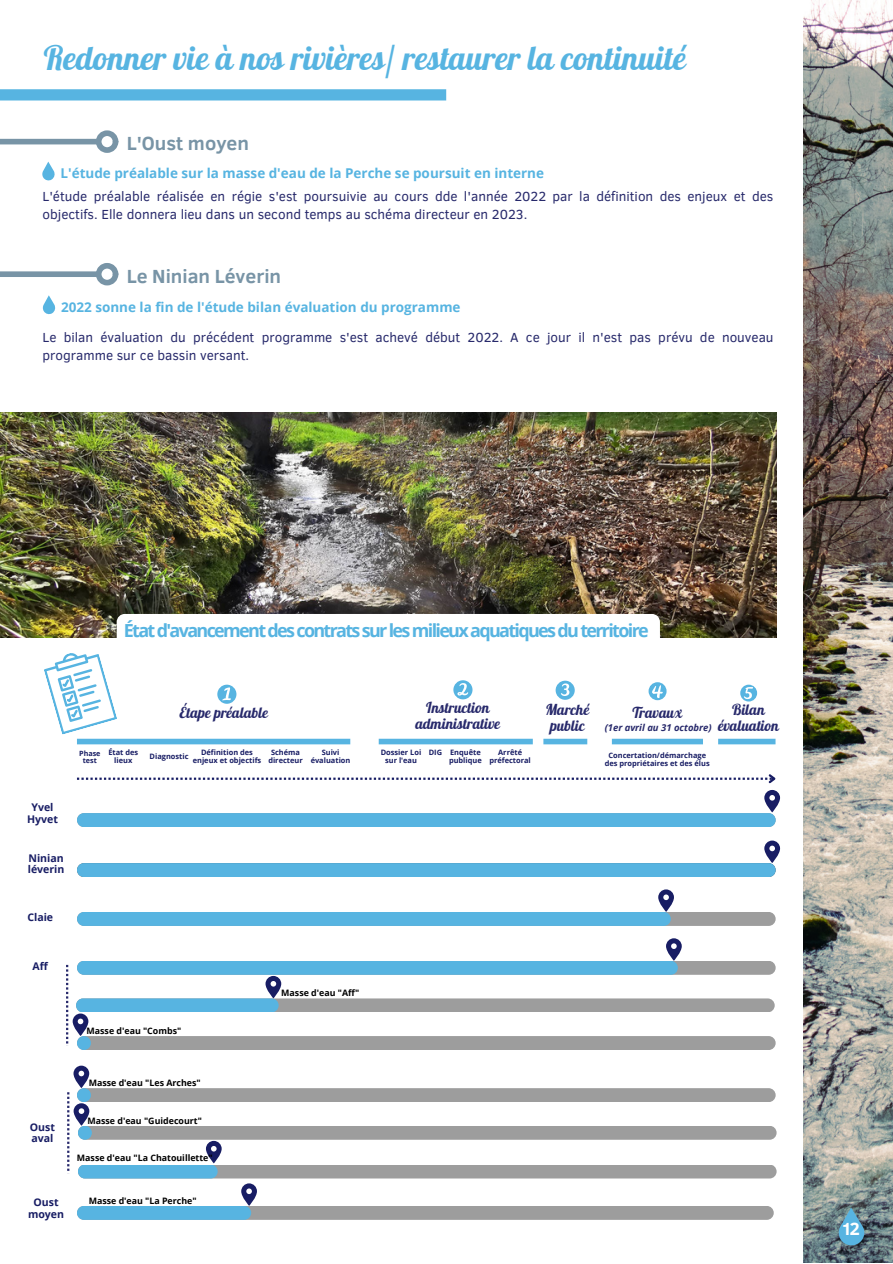
<style>
.page{position:relative;width:893px;height:1264px;background:#fff}
.page>*{position:absolute;margin:0;border:0;box-sizing:border-box;transform-origin:0 0}
.t1{font:33px "Lobster";color:#57b4e1}
.t2{font:700 19.5px "Clear Sans";color:#7894a6}
.t3{font:700 18px "Open Sans";letter-spacing:-.095em;color:#57b4e1}
.t4{font:700 18px "Clear Sans";color:#fff}
.t5{font:14.85px/15.8px "Lobster";color:#27296b;text-align:center}
.t6{font:13.5px/18px "Clear Sans";color:#27296b}
.t7{font:700 13.5px "Open Sans";color:#57b4e1}
.t8{font:700 10.5px/11.4px "Open Sans";color:#181d64;text-align:center}
.t9{font:italic 700 9.45px "Open Sans";color:#27296b}
.t10{font:700 8.85px "Open Sans";color:#000}
.t11{font:700 7.5px/8.1px "Open Sans";color:#181d64;text-align:center}
.t12{font:700 7.2px/7.8px "Open Sans";color:#181d64;text-align:center}
</style>
<div class="page">
<svg style="left:740px;top:684px;width:17px;height:17px"></svg>
<div style="left:77px;top:738px;width:273px;height:6px;background:#57b4e1"></div>
<div style="left:378px;top:738px;width:154px;height:6px;background:#57b4e1"></div>
<div style="left:543px;top:738px;width:44px;height:6px;background:#57b4e1"></div>
<div style="left:612px;top:738px;width:91px;height:6px;background:#57b4e1"></div>
<div style="left:718px;top:738px;width:57px;height:6px;background:#57b4e1"></div>
<div style="left:77px;top:813px;width:698px;height:14px;background:#57b4e1;border-radius:7px"></div>
<div style="left:77px;top:863px;width:698px;height:14px;background:#57b4e1;border-radius:7px"></div>
<div style="left:77px;top:912px;width:698px;height:13px;background:#9d9d9d;border-radius:7px"></div>
<div style="left:77px;top:912px;width:593px;height:13px;background:#57b4e1;border-radius:7px"></div>
<div style="left:77px;top:960px;width:698px;height:14px;background:#9d9d9d;border-radius:7px"></div>
<div style="left:77px;top:960px;width:600px;height:14px;background:#57b4e1;border-radius:7px"></div>
<div style="left:77px;top:1088px;width:698px;height:14px;background:#9d9d9d;border-radius:7px"></div>
<div style="left:77px;top:1088px;width:14px;height:14px;background:#57b4e1;border-radius:50%"></div>
<svg style="left:77px;top:774px;width:703px;height:38px"></svg>
<svg style="left:764px;top:840px;width:16px;height:23px"></svg>
<svg style="left:658px;top:889px;width:16px;height:22px"></svg>
<svg style="left:666px;top:938px;width:15px;height:22px"></svg>
<div style="left:77px;top:1205px;width:696px;height:14px;background:#9d9d9d;border-radius:7px"></div>
<div style="left:77px;top:1205px;width:174px;height:14px;background:#57b4e1;border-radius:7px"></div>
<img style="left:803px;top:0;width:89px;height:1262px">
<svg style="left:837px;top:1207px;width:29px;height:40px"></svg>
<div style="left:0;top:89px;width:446px;height:11px;background:#57b4e1"></div>
<div style="left:78px;top:1125px;width:698px;height:14px;background:#9d9d9d;border-radius:7px"></div>
<div style="left:78px;top:1125px;width:14px;height:14px;background:#57b4e1;border-radius:50%"></div>
<svg style="left:241px;top:1183px;width:16px;height:22px"></svg>
<div style="left:78px;top:1164px;width:698px;height:14px;background:#9d9d9d;border-radius:7px"></div>
<div style="left:78px;top:1164px;width:140px;height:14px;background:#57b4e1;border-radius:7px"></div>
<svg style="left:206px;top:1140px;width:16px;height:23px"></svg>
<svg style="left:67px;top:1065px;width:22px;height:109px"></svg>
<div style="left:0;top:139px;width:97px;height:5px;background:#7894a6"></div>
<div style="left:96px;top:130px;width:22px;height:23px;border:6px solid #7894a6;border-radius:50%"></div>
<svg style="left:42px;top:162px;width:13px;height:19px"></svg>
<div style="left:0;top:271px;width:97px;height:6px;background:#7894a6"></div>
<div style="left:96px;top:263px;width:22px;height:22px;border:6px solid #7894a6;border-radius:50%"></div>
<svg style="left:42px;top:295px;width:14px;height:20px"></svg>
<img style="left:0;top:412px;width:776px;height:225px">
<svg style="left:41px;top:614px;width:625px;height:120px"></svg>
<div style="left:76px;top:998px;width:698px;height:14px;background:#9d9d9d;border-radius:7px"></div>
<div style="left:76px;top:998px;width:202px;height:14px;background:#57b4e1;border-radius:7px"></div>
<svg style="left:265px;top:975px;width:16px;height:23px"></svg>
<div style="left:77px;top:1036px;width:698px;height:14px;background:#9d9d9d;border-radius:7px"></div>
<div style="left:77px;top:1036px;width:14px;height:14px;background:#57b4e1;border-radius:50%"></div>
<svg style="left:66px;top:964px;width:22px;height:82px"></svg>
<p class="t1" style="left:44px;top:37px;width:644px">Redonner vie à nos rivières/ restaurer la continuité</p>
<p class="t2" style="left:127px;top:129px;width:124px">L'Oust moyen</p>
<p class="t7" style="left:60px;top:164px;width:485px">L'étude préalable sur la masse d'eau de la Perche se poursuit en interne</p>
<p class="t6" style="left:42px;top:187px;width:732px">L'étude préalable réalisée en régie s'est poursuivie au cours dde l'année 2022 par la définition des enjeux et des objectifs. Elle donnera lieu dans un second temps au schéma directeur en 2023.</p>
<p class="t2" style="left:127px;top:262px;width:156px">Le Ninian Léverin</p>
<p class="t7" style="left:61px;top:297px;width:401px">2022 sonne la fin de l'étude bilan évaluation du programme</p>
<p class="t6" style="left:42px;top:327px;width:732px">Le bilan évaluation du précédent programme s'est achevé début 2022. A ce jour il n'est pas prévu de nouveau programme sur ce bassin versant.</p>
<p class="t3" style="left:124px;top:617px;width:526px">État d'avancement des contrats sur les milieux aquatiques du territoire</p>
<p class="t8" style="left:27px;top:801px;width:32px">Yvel<br>Hyvet</p>
<p class="t8" style="left:28px;top:852px;width:38px;text-align:left">Ninian léverin</p>
<p class="t8" style="left:27px;top:910px;width:27px">Claie</p>
<p class="t5" style="left:180px;top:704px;width:90px">Étape préalable</p>
<p class="t5" style="left:415px;top:699px;width:86px">Instruction administrative</p>
<p class="t5" style="left:545px;top:701px;width:45px">Marché public</p>
<p class="t5" style="left:632px;top:704px;width:51px">Travaux</p>
<p class="t5" style="left:718px;top:701px;width:62px">Bilan évaluation</p>
<p class="t9" style="left:604px;top:721px;width:108px">(1er avril au 31 octobre)</p>
<p class="t11" style="left:604px;top:750px;width:106px">Concertation/démarchage des propriétaires et des élus</p>
<p class="t12" style="left:79px;top:749px;width:23px">Phase test</p>
<p class="t11" style="left:108px;top:748px;width:31px">État des lieux</p>
<p class="t11" style="left:149px;top:752px;width:40px">Diagnostic</p>
<p class="t11" style="left:193px;top:748px;width:70px">Définition des enjeux et objectifs</p>
<p class="t11" style="left:268px;top:748px;width:36px">Schéma directeur</p>
<p class="t11" style="left:311px;top:748px;width:41px">Suivi évaluation</p>
<p class="t11" style="left:381px;top:748px;width:42px">Dossier Loi sur l'eau</p>
<p class="t11" style="left:429px;top:748px;width:15px">DIG</p>
<p class="t11" style="left:449px;top:748px;width:34px;text-align:left">Enquête publique</p>
<p class="t11" style="left:489px;top:748px;width:43px">Arrêté préfectoral</p>
<p class="t8" style="left:33px;top:960px;width:17px">Aff</p>
<p class="t10" style="left:86px;top:1024px;width:96px">Masse d'eau "Combs"</p>
<p class="t10" style="left:281px;top:986px;width:79px">Masse d'eau "Aff"</p>
<p class="t8" style="left:30px;top:1121px;width:27px;text-align:left">Oust aval</p>
<p class="t8" style="left:28px;top:1196px;width:38px">Oust moyen</p>
<p class="t10" style="left:89px;top:1076px;width:113px">Masse d'eau "Les Arches"</p>
<p class="t10" style="left:87px;top:1114px;width:116px">Masse d'eau "Guidecourt"</p>
<p class="t10" style="left:77px;top:1151px;width:137px">Masse d'eau "La Chatouillette"</p>
<p class="t10" style="left:89px;top:1194px;width:109px">Masse d'eau "La Perche"</p>
<p class="t4" style="left:841px;top:1215px;width:21px">12</p>
</div>
